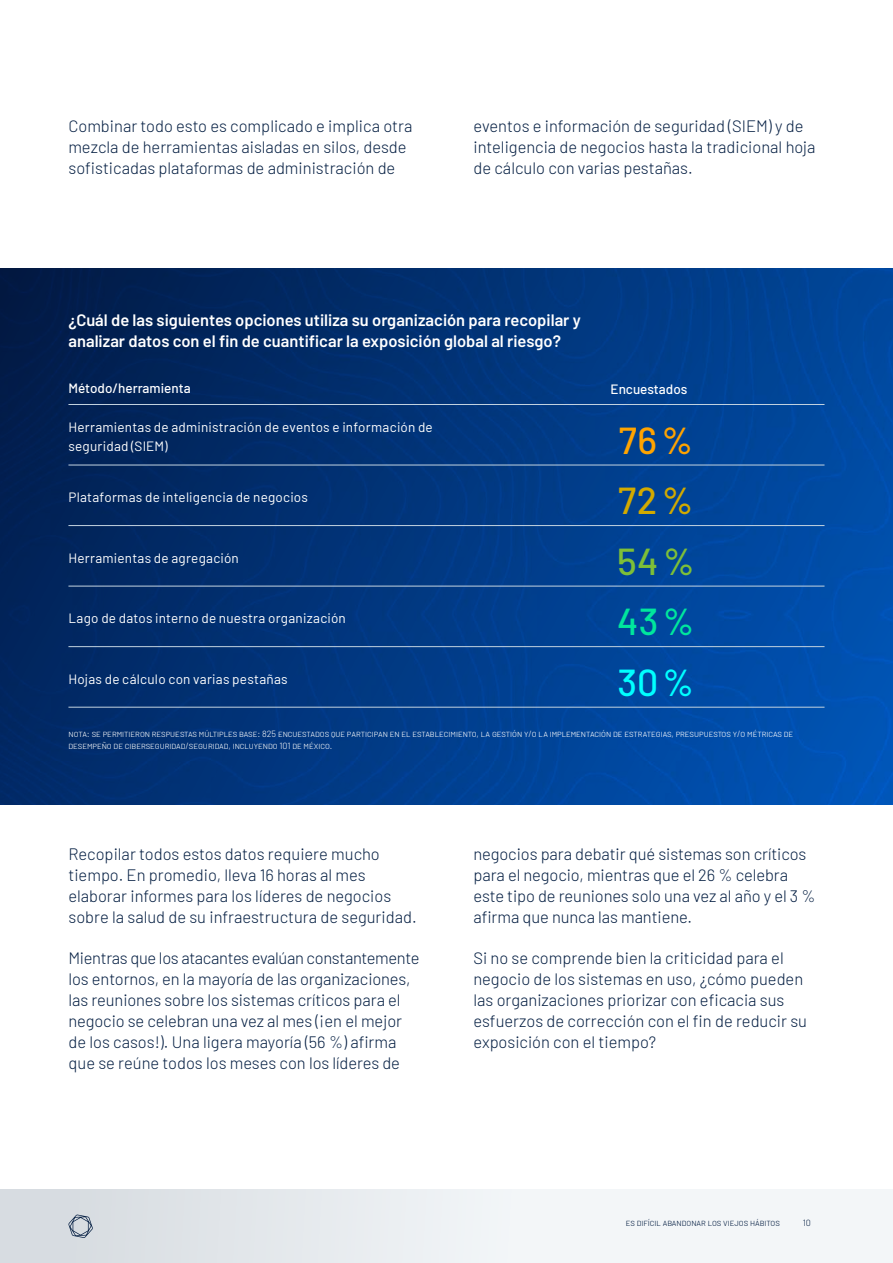
<style>
.page{position:relative;width:893px;height:1263px;background:#fff}
.page>*{position:absolute;margin:0;border:0;box-sizing:border-box;transform-origin:0 0}
.t1{font:500 37.5px "Barlow";color:#ffa400}
.t2{font:500 37.5px "Barlow";color:#d2aa00}
.t3{font:500 37.5px "Barlow";color:#7dbf38}
.t4{font:500 37.5px "Barlow";color:#00e69d}
.t5{font:500 37.5px "Barlow";color:#0ff}
.t6{font:300 16.5px/21px "Barlow";color:#041e42}
.t7{font:600 16.5px/21px "Barlow";color:#fff}
.t8{font:13.5px/19.5px "Barlow";letter-spacing:.015em;color:#fff}
.t9{font:500 13.5px "Barlow";color:#fff}
.t10{font:300 9px/12px "Barlow";color:#fff}
.t11{font:300 9px "Barlow";color:#041e42}
</style>
<div class="page">
<div style="left:0;top:1189px;width:893px;height:74px;background:linear-gradient(to right,#d9dee3,#fbfdfe)"></div>
<svg style="left:68px;top:1214px;width:25px;height:24px"></svg>
<svg style="left:0;top:269px;width:893px;height:535px;background:#013880"></svg>
<hr style="left:68px;top:465px;width:419px;height:1px;background:#c3d3e0">
<hr style="left:487px;top:465px;width:337px;height:1px;background:#c3d3e0">
<hr style="left:68px;top:525px;width:419px;height:1px;background:#c3d3e0">
<hr style="left:487px;top:525px;width:337px;height:1px;background:#c3d3e0">
<hr style="left:68px;top:586px;width:419px;height:1px;background:#c3d3e0">
<hr style="left:487px;top:586px;width:337px;height:1px;background:#c3d3e0">
<hr style="left:68px;top:646px;width:419px;height:1px;background:#c3d3e0">
<hr style="left:487px;top:646px;width:337px;height:1px;background:#c3d3e0">
<hr style="left:68px;top:707px;width:419px;height:1px;background:#c3d3e0">
<hr style="left:487px;top:707px;width:337px;height:1px;background:#c3d3e0">
<hr style="left:68px;top:404px;width:419px;height:1px;background:#c3d3e0">
<hr style="left:487px;top:404px;width:337px;height:1px;background:#c3d3e0">
<p class="t6" style="left:68px;top:115px;width:345px">Combinar todo esto es complicado e implica otra mezcla de herramientas aisladas en silos, desde sofisticadas plataformas de administración de</p>
<p class="t6" style="left:473px;top:115px;width:344px">eventos e información de seguridad (SIEM) y de inteligencia de negocios hasta la tradicional hoja de cálculo con varias pestañas.</p>
<p class="t7" style="left:68px;top:308px;width:514px">¿Cuál de las siguientes opciones utiliza su organización para recopilar y analizar datos con el fin de cuantificar la exposición global al riesgo?</p>
<p class="t9" style="left:68px;top:378px;width:124px">Método/herramienta</p>
<p class="t9" style="left:611px;top:379px;width:78px">Encuestados</p>
<p class="t8" style="left:68px;top:416px;width:366px">Herramientas de administración de eventos e información de seguridad (SIEM)</p>
<h1 class="t1" style="left:619px;top:413px;width:76px">76%</h1>
<p class="t8" style="left:68px;top:486px;width:241px">Plataformas de inteligencia de negocios</p>
<h1 class="t2" style="left:618px;top:473px;width:76px">72%</h1>
<p class="t8" style="left:68px;top:547px;width:172px">Herramientas de agregación</p>
<h1 class="t3" style="left:617px;top:534px;width:79px">54%</h1>
<p class="t8" style="left:68px;top:607px;width:279px">Lago de datos interno de nuestra organización</p>
<h1 class="t4" style="left:617px;top:594px;width:79px">43%</h1>
<p class="t8" style="left:68px;top:668px;width:221px">Hojas de cálculo con varias pestañas</p>
<h1 class="t5" style="left:617px;top:655px;width:78px">30%</h1>
<p class="t10" style="left:68px;top:727px;width:726px">Nota: se permitieron respuestas múltiples Base: 825 encu estados qu e participan en el establecimiento, la gestión y/o la implementación de estrategias, presu puestos y/o métricas de desempeño de ciberseguridad/seguridad, incluyendo 101 de M éxico.</p>
<p class="t6" style="left:68px;top:842px;width:350px">Recopilar todos estos datos requiere mucho tiempo. En promedio, lleva 16 horas al mes elaborar informes para los líderes de negocios sobre la salud de su infraestructura de seguridad.</p>
<p class="t6" style="left:68px;top:946px;width:353px">Mientras que los atacantes evalúan constantemente los entornos, en la mayoría de las organizaciones, las reuniones sobre los sistemas críticos para el negocio se celebran una vez al mes (¡en el mejor de los casos!). Una ligera mayoría (56 %) afirma que se reúne todos los meses con los líderes de</p>
<p class="t6" style="left:473px;top:842px;width:343px">negocios para debatir qué sistemas son críticos para el negocio, mientras que el 26 % celebra este tipo de reuniones solo una vez al año y el 3 % afirma que nunca las mantiene.</p>
<p class="t6" style="left:473px;top:946px;width:335px">Si no se comprende bien la criticidad para el negocio de los sistemas en uso, ¿cómo pueden las organizaciones priorizar con eficacia sus esfuerzos de corrección con el fin de reducir su exposición con el tiempo?</p>
<p class="t11" style="left:626px;top:1216px;width:156px">Es difícil abandonar los viejos hábitos</p>
<p class="t11" style="left:803px;top:1216px;width:10px">10</p>
</div>
